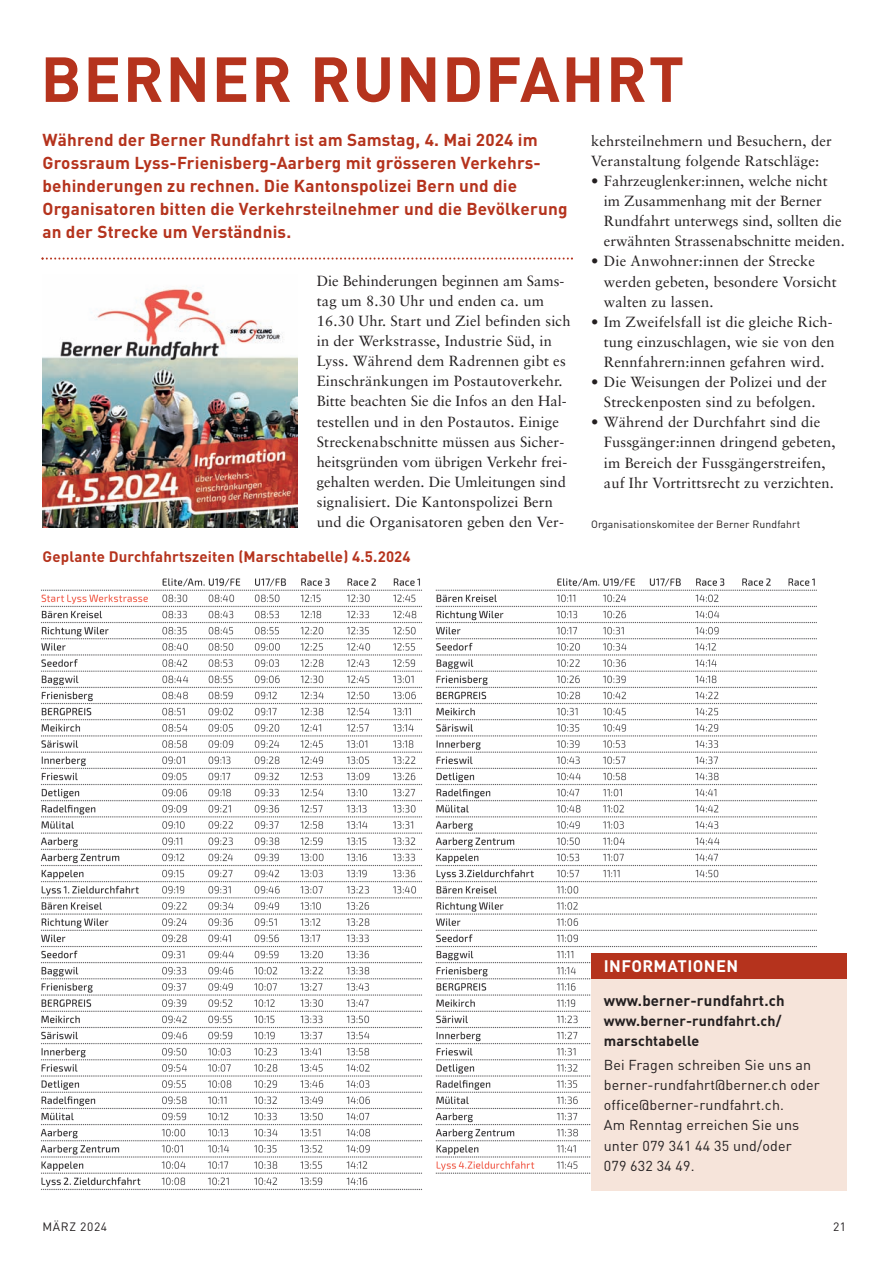
<style>
.page{position:relative;width:893px;height:1263px;background:#fff}
.page>*{position:absolute;margin:0;border:0;box-sizing:border-box;transform-origin:0 0}
.t1{font:700 62.55px "DIN";letter-spacing:.025em;color:#b5331d}
.t2{font:700 17.1px/23.1px "DIN";letter-spacing:.01em;color:#b5331d}
.t3{font:700 16.5px "DIN";letter-spacing:.025em;color:#fff}
.t4{font:700 15px "DIN";letter-spacing:.01em;color:#b5331d}
.t5{font:700 15px "DIN";letter-spacing:.01em;color:#231f20}
.t6{font:14.7px/20.1px "Sabon";letter-spacing:.01em;color:#231f20}
.t7{font:14.25px/20.1px "DIN";letter-spacing:.01em;color:#231f20}
.t8{font:700 14.25px/20.1px "DIN";letter-spacing:.01em;color:#231f20}
.t9{font:12px "DIN";letter-spacing:.05em;color:#231f20}
.t10{font:10.5px "DIN";letter-spacing:.01em;color:#231f20}
</style>
<div class="page">
<img style="left:43px;top:289px;width:255px;height:238px">
<img style="left:40px;top:578px;width:777px;height:612px">
<div style="left:591px;top:966px;width:255px;height:225px;background:#f6e4da"></div>
<div style="left:591px;top:953px;width:255px;height:26px;background:#b5331d"></div>
<svg style="left:41px;top:257px;width:532px;height:3px"></svg>
<h1 class="t1" style="left:41px;top:44px;width:645px">BERNER RUNDFAHRT</h1>
<p class="t2" style="left:43px;top:128px;width:526px">Während der Berner Rundfahrt ist am Samstag, 4. Mai 2024 im Grossraum Lyss-Frienisberg-Aarberg mit grösseren Verkehrs&shy;behinderungen zu rechnen. Die Kantonspolizei Bern und die Organisatoren bitten die Verkehrsteilnehmer und die Bevölkerung an der Strecke um Verständnis.</p>
<p class="t6" style="left:591px;top:132px;width:242px">kehrsteilnehmern und Besuchern, der<br>Veranstaltung folgende Ratschläge:</p>
<p class="t6" style="left:604px;top:172px;width:242px;text-indent:-13px">• Fahrzeuglenker:innen, welche nicht im Zusammenhang mit der Berner Rundfahrt unterwegs sind, sollten die erwähnten Strassenabschnitte meiden.</p>
<p class="t6" style="left:604px;top:252px;width:234px;text-indent:-13px">• Die Anwohner:innen der Strecke werden gebeten, besondere Vorsicht walten zu lassen.</p>
<p class="t6" style="left:604px;top:313px;width:232px;text-indent:-13px">• Im Zweifelsfall ist die gleiche Rich&shy;tung einzuschlagen, wie sie von den<br>Rennfahrern:innen gefahren wird.</p>
<p class="t6" style="left:591px;top:373px;width:237px;text-align:center">• Die Weisungen der Polizei und der<br>Streckenposten sind zu befolgen.</p>
<p class="t6" style="left:604px;top:413px;width:233px;text-indent:-13px">• Während der Durchfahrt sind die Fussgänger:innen dringend gebeten, im Bereich der Fussgängerstreifen, auf Ihr Vortrittsrecht zu verzichten.</p>
<p class="t10" style="left:591px;top:518px;width:211px">Organisationskomitee der Berner Rundfahrt</p>
<p class="t6" style="left:317px;top:272px;width:255px">Die Behinderungen beginnen am Sams&shy;tag um 8.30 Uhr und enden ca. um 16.30 Uhr. Start und Ziel befinden sich in der Werkstrasse, Industrie Süd, in Lyss. Während dem Radrennen gibt es Einschränkungen im Postautoverkehr.<br>Bitte beachten Sie die Infos an den Hal&shy;testellen und in den Postautos. Einige Streckenabschnitte müssen aus Sicher&shy;heitsgründen vom übrigen Verkehr frei&shy;gehalten werden. Die Umleitungen sind signalisiert. Die Kantonspolizei Bern und die Organisatoren geben den Ver-</p>
<p class="t4" style="left:43px;top:548px;width:370px">Geplante Durchfahrtszeiten (Marschtabelle) 4.5.2024</p>
<p class="t3" style="left:604px;top:956px;width:136px">INFORMATIONEN</p>
<p class="t5" style="left:604px;top:992px;width:182px">www.berner-rundfahrt.ch</p>
<p class="t8" style="left:604px;top:1011px;width:179px">www.berner-rundfahrt.ch/ marschtabelle</p>
<p class="t7" style="left:604px;top:1055px;width:218px">Bei Fragen schreiben Sie uns an berner-rundfahrt@berner.ch oder office@berner-rundfahrt.ch.<br>Am Renntag erreichen Sie uns unter 079 341 44 35 und/oder<br>079 632 34 49.</p>
<p class="t9" style="left:43px;top:1220px;width:66px">MÄRZ 2024</p>
<p class="t9" style="left:833px;top:1220px;width:15px">21</p>
</div>
